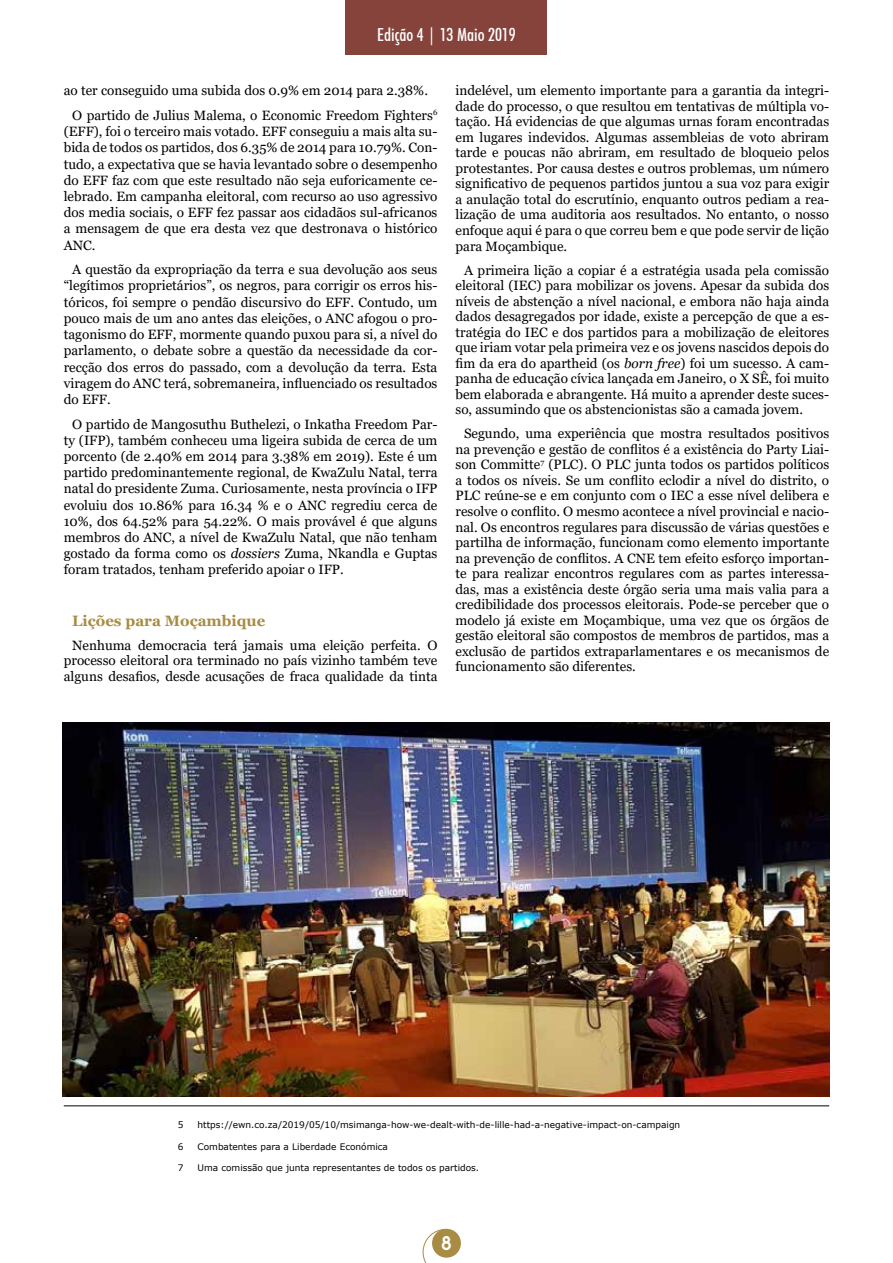
<style>
.page{position:relative;width:893px;height:1263px;background:#fff}
.page>*{position:absolute;margin:0;border:0;box-sizing:border-box;transform-origin:0 0}
.t1{font:500 condensed 18px "Futura BT";color:#fff}
.t2{font:700 18px "Arca Majora 3";color:#fff}
.t3{font:700 15px "Georgia";color:#a88c43}
.t4{font:13.5px/16.2px "Georgia";color:#000;text-align:justify}
.t5{font:9px "Verdana";color:#000}
.s1{font-style:italic}
</style>
<div class="page">
<div style="left:345px;top:0;width:202px;height:54px;background:#86433c"></div>
<svg style="left:422px;top:1228px;width:39px;height:35px"></svg>
<img style="left:62px;top:722px;width:767px;height:375px">
<hr style="left:64px;top:1105px;width:765px;height:1px;background:#000">
<h1 class="t1" style="left:377px;top:23px;width:140px">Edição 4 | 13 Maio 2019</h1>
<p class="t4" style="left:72px;top:79px;width:367px;line-height:24.8px;text-indent:-9px">ao ter conseguido uma subida dos 0.9% em 2014 para 2.38%.<br>O partido de Julius Malema, o Economic Freedom Fighters<sup>6</sup></p>
<p class="t4" style="left:64px;top:124px;width:375px">(EFF), foi o terceiro mais votado. EFF conseguiu a mais alta su&shy;bida de todos os partidos, dos 6.35% de 2014 para 10.79%. Con&shy;tudo, a expectativa que se havia levantado sobre o desempenho do EFF faz com que este resultado não seja euforicamente ce&shy;lebrado. Em campanha eleitoral, com recurso ao uso agressivo dos media sociais, o EFF fez passar aos cidadãos sul-africanos a mensagem de que era desta vez que destronava o histórico ANC.</p>
<p class="t4" style="left:64px;top:262px;width:375px;text-indent:9px">A questão da expropriação da terra e sua devolução aos seus “legítimos proprietários”, os negros, para corrigir os erros his&shy;tóricos, foi sempre o pendão discursivo do EFF. Contudo, um pouco mais de um ano antes das eleições, o ANC afogou o pro&shy;tagonismo do EFF, mormente quando puxou para si, a nível do parlamento, o debate sobre a questão da necessidade da cor&shy;recção dos erros do passado, com a devolução da terra. Esta viragem do ANC terá, sobremaneira, influenciado os resultados do EFF.</p>
<p class="t4" style="left:64px;top:416px;width:375px;text-indent:9px">O partido de Mangosuthu Buthelezi, o Inkatha Freedom Par&shy;ty (IFP), também conheceu uma ligeira subida de cerca de um porcento (de 2.40% em 2014 para 3.38% em 2019). Este é um partido predominantemente regional, de KwaZulu Natal, terra natal do presidente Zuma. Curiosamente, nesta província o IFP evoluiu dos 10.86% para 16.34 % e o ANC regrediu cerca de 10%, dos 64.52% para 54.22%. O mais provável é que alguns membros do ANC, a nível de KwaZulu Natal, que não tenham gostado da forma como os <span class="s1">dossiers</span> Zuma, Nkandla e Guptas foram tratados, tenham preferido apoiar o IFP.</p>
<p class="t3" style="left:72px;top:611px;width:195px">Lições para Moçambique</p>
<p class="t4" style="left:64px;top:637px;width:375px;line-height:15.6px;text-indent:9px">Nenhuma democracia terá jamais uma eleição perfeita. O processo eleitoral ora terminado no país vizinho também teve alguns desafios, desde acusações de fraca qualidade da tinta</p>
<p class="t4" style="left:455px;top:83px;width:375px;line-height:15.6px">indelével, um elemento importante para a garantia da integri&shy;dade do processo, o que resultou em tentativas de múltipla vo&shy;tação. Há evidencias de que algumas urnas foram encontradas em lugares indevidos. Algumas assembleias de voto abriram tarde e poucas não abriram, em resultado de bloqueio pelos protestantes. Por causa destes e outros problemas, um número significativo de pequenos partidos juntou a sua voz para exigir a anulação total do escrutínio, enquanto outros pediam a rea&shy;lização de uma auditoria aos resultados. No entanto, o nosso enfoque aqui é para o que correu bem e que pode servir de lição para Moçambique.</p>
<p class="t4" style="left:455px;top:262px;width:375px;line-height:15.5px;text-indent:9px">A primeira lição a copiar é a estratégia usada pela comissão eleitoral (IEC) para mobilizar os jovens. Apesar da subida dos níveis de abstenção a nível nacional, e embora não haja ainda dados desagregados por idade, existe a percepção de que a es&shy;tratégia do IEC e dos partidos para a mobilização de eleitores que iriam votar pela primeira vez e os jovens nascidos depois do fim da era do apartheid (os <span class="s1">born free</span>) foi um sucesso. A cam&shy;panha de educação cívica lançada em Janeiro, o X SÊ, foi muito bem elaborada e abrangente. Há muito a aprender deste suces&shy;so, assumindo que os abstencionistas são a camada jovem.</p>
<p class="t4" style="left:455px;top:426px;width:375px;line-height:15.5px;text-indent:9px">Segundo, uma experiência que mostra resultados positivos na prevenção e gestão de conflitos é a existência do Party Liai&shy;son Committe<sup>7</sup> (PLC). O PLC junta todos os partidos políticos a todos os níveis. Se um conflito eclodir a nível do distrito, o PLC reúne-se e em conjunto com o IEC a esse nível delibera e resolve o conflito. O mesmo acontece a nível provincial e nacio&shy;nal. Os encontros regulares para discussão de várias questões e partilha de informação, funcionam como elemento importante na prevenção de conflitos. A CNE tem efeito esforço importan&shy;te para realizar encontros regulares com as partes interessa&shy;das, mas a existência deste órgão seria uma mais valia para a credibilidade dos processos eleitorais. Pode-se perceber que o modelo já existe em Moçambique, uma vez que os órgãos de gestão eleitoral são compostos de membros de partidos, mas a exclusão de partidos extraparlamentares e os mecanismos de funcionamento são diferentes.</p>
<p class="t5" style="left:178px;top:1118px;width:7px">5</p>
<p class="t5" style="left:197px;top:1118px;width:484px">https://ewn.co.za/2019/05/10/msimanga-how-we-dealt-with-de-lille-had-a-negative-impact-on-campaign</p>
<p class="t5" style="left:178px;top:1140px;width:7px">6</p>
<p class="t5" style="left:197px;top:1140px;width:192px">Combatentes para a Liberdade Económica</p>
<p class="t5" style="left:178px;top:1162px;width:7px">7</p>
<p class="t5" style="left:197px;top:1162px;width:283px">Uma comissão que junta representantes de todos os partidos.</p>
<h1 class="t2" style="left:441px;top:1227px;width:12px">8</h1>
</div>
